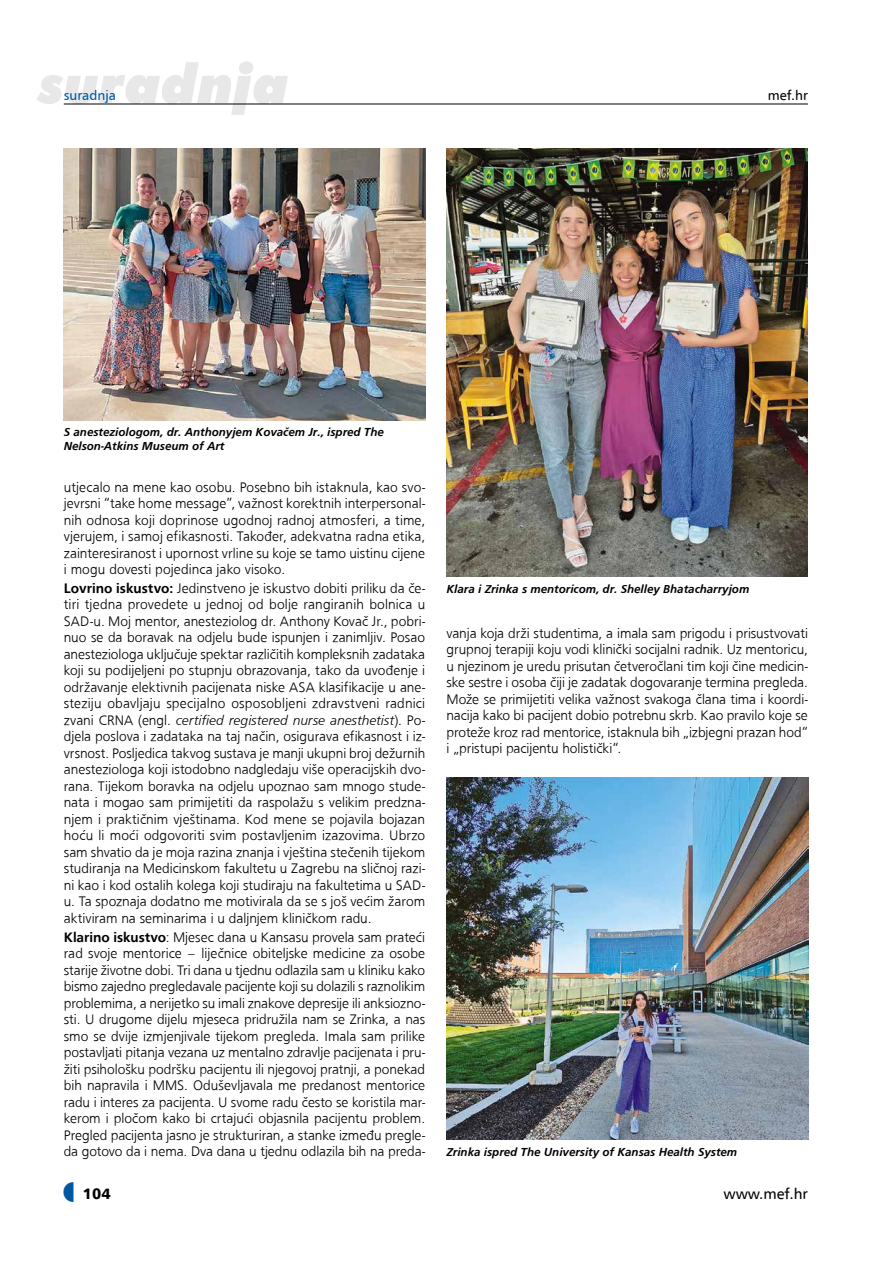
<style>
.page{position:relative;width:893px;height:1263px;background:#fff}
.page>*{position:absolute;margin:0;border:0;box-sizing:border-box;transform-origin:0 0}
.t1{font:italic 900 54px "Futura BT";color:#e8e8e9}
.t2{font:15px "A Frutiger";color:#000}
.t3{font:900 15px "A Frutiger";color:#000}
.t4{font:500 14.25px/16.5px "Frugal Sans Light DTC";color:#000;text-align:justify}
.t5{font:500 14.25px "Frugal Sans Light Italic DTC";letter-spacing:-.005em;color:#000}
.t6{font:13.5px "A Frutiger";color:#0058a2}
.t7{font:13.5px "A Frutiger";color:#000}
.t8{font:500 12px/14.2px "Frugal Sans Bold Italic DTC";color:#000}
.s1{font-family:"Frugal Sans Bold DTC"}
.s2{font-family:"Frugal Sans Light DTC"}
</style>
<div class="page">
<hr style="left:64px;top:104px;width:744px;height:1px;background:#000">
<img style="left:446px;top:777px;width:363px;height:363px">
<img style="left:64px;top:149px;width:361px;height:271px">
<img style="left:446px;top:149px;width:362px;height:427px">
<h1 class="t1" style="left:38px;top:51px;width:252px">suradnja</h1>
<p class="t6" style="left:64px;top:87px;width:54px">suradnja</p>
<p class="t7" style="left:768px;top:87px;width:42px">mef.hr</p>
<p class="t8" style="left:64px;top:425px;width:322px">S anesteziologom, dr. Anthonyjem Kovačem Jr., ispred The<br>Nelson-Atkins Museum of Art</p>
<p class="t4" style="left:64px;top:479px;width:363px">utjecalo na mene kao osobu. Posebno bih istaknula, kao svo&shy;jevrsni “take home message”, važnost korektnih interpersonal&shy;nih odnosa koji doprinose ugodnoj radnoj atmosferi, a time, vjerujem, i samoj efikasnosti. Također, adekvatna radna etika, zainteresiranost i upornost vrline su koje se tamo uistinu cijene i mogu dovesti pojedinca jako visoko.</p>
<p class="t4" style="left:64px;top:580px;width:363px"><span class="s1">Lovrino iskustvo:</span> Jedinstveno je iskustvo dobiti priliku da če&shy;tiri tjedna provedete u jednoj od bolje rangiranih bolnica u SAD-u. Moj mentor, anesteziolog dr. Anthony Kovač Jr., pobri&shy;nuo se da boravak na odjelu bude ispunjen i zanimljiv. Posao anesteziologa uključuje spektar različitih kompleksnih zadataka koji su podijeljeni po stupnju obrazovanja, tako da uvođenje i održavanje elektivnih pacijenata niske ASA klasifikacije u ane&shy;steziju obavljaju specijalno osposobljeni zdravstveni radnici</p>
<p class="t5" style="left:64px;top:712px;width:363px"><span class="s2">zvani CRNA (engl.</span> certified registered nurse anesthetist<span class="s2">). Po-</span></p>
<p class="t4" style="left:64px;top:728px;width:363px">djela poslova i zadataka na taj način, osigurava efikasnost i iz&shy;vrsnost. Posljedica takvog sustava je manji ukupni broj dežurnih anesteziologa koji istodobno nadgledaju više operacijskih dvo&shy;rana. Tijekom boravka na odjelu upoznao sam mnogo stude&shy;nata i mogao sam primijetiti da raspolažu s velikim predzna&shy;njem i praktičnim vještinama. Kod mene se pojavila bojazan hoću li moći odgovoriti svim postavljenim izazovima. Ubrzo sam shvatio da je moja razina znanja i vještina stečenih tijekom studiranja na Medicinskom fakultetu u Zagrebu na sličnoj razi&shy;ni kao i kod ostalih kolega koji studiraju na fakultetima u SAD&shy;u. Ta spoznaja dodatno me motivirala da se s još većim žarom aktiviram na seminarima i u daljnjem kliničkom radu.</p>
<p class="t4" style="left:64px;top:928px;width:363px"><span class="s1">Klarino iskustvo</span>: Mjesec dana u Kansasu provela sam prateći rad svoje mentorice – liječnice obiteljske medicine za osobe starije životne dobi. Tri dana u tjednu odlazila sam u kliniku kako bismo zajedno pregledavale pacijente koji su dolazili s raznolikim problemima, a nerijetko su imali znakove depresije ili anksiozno&shy;sti. U drugome dijelu mjeseca pridružila nam se Zrinka, a nas smo se dvije izmjenjivale tijekom pregleda. Imala sam prilike postavljati pitanja vezana uz mentalno zdravlje pacijenata i pru&shy;žiti psihološku podršku pacijentu ili njegovoj pratnji, a ponekad bih napravila i MMS. Oduševljavala me predanost mentorice radu i interes za pacijenta. U svome radu često se koristila mar&shy;kerom i pločom kako bi crtajući objasnila pacijentu problem.<br>Pregled pacijenta jasno je strukturiran, a stanke između pregle&shy;da gotovo da i nema. Dva dana u tjednu odlazila bih na preda-</p>
<p class="t8" style="left:446px;top:582px;width:304px">Klara i Zrinka s mentoricom, dr. Shelley Bhatacharryjom</p>
<p class="t4" style="left:446px;top:625px;width:363px">vanja koja drži studentima, a imala sam prigodu i prisustvovati grupnoj terapiji koju vodi klinički socijalni radnik. Uz mentoricu, u njezinom je uredu prisutan četveročlani tim koji čine medicin&shy;ske sestre i osoba čiji je zadatak dogovaranje termina pregleda.<br>Može se primijetiti velika važnost svakoga člana tima i koordi&shy;nacija kako bi pacijent dobio potrebnu skrb. Kao pravilo koje se proteže kroz rad mentorice, istaknula bih „izbjegni prazan hod“ i „pristupi pacijentu holistički“.</p>
<p class="t8" style="left:446px;top:1145px;width:292px">Zrinka ispred The University of Kansas Health System</p>
<p class="t3" style="left:83px;top:1184px;width:29px">104</p>
<p class="t2" style="left:724px;top:1185px;width:86px">www.mef.hr</p>
</div>
